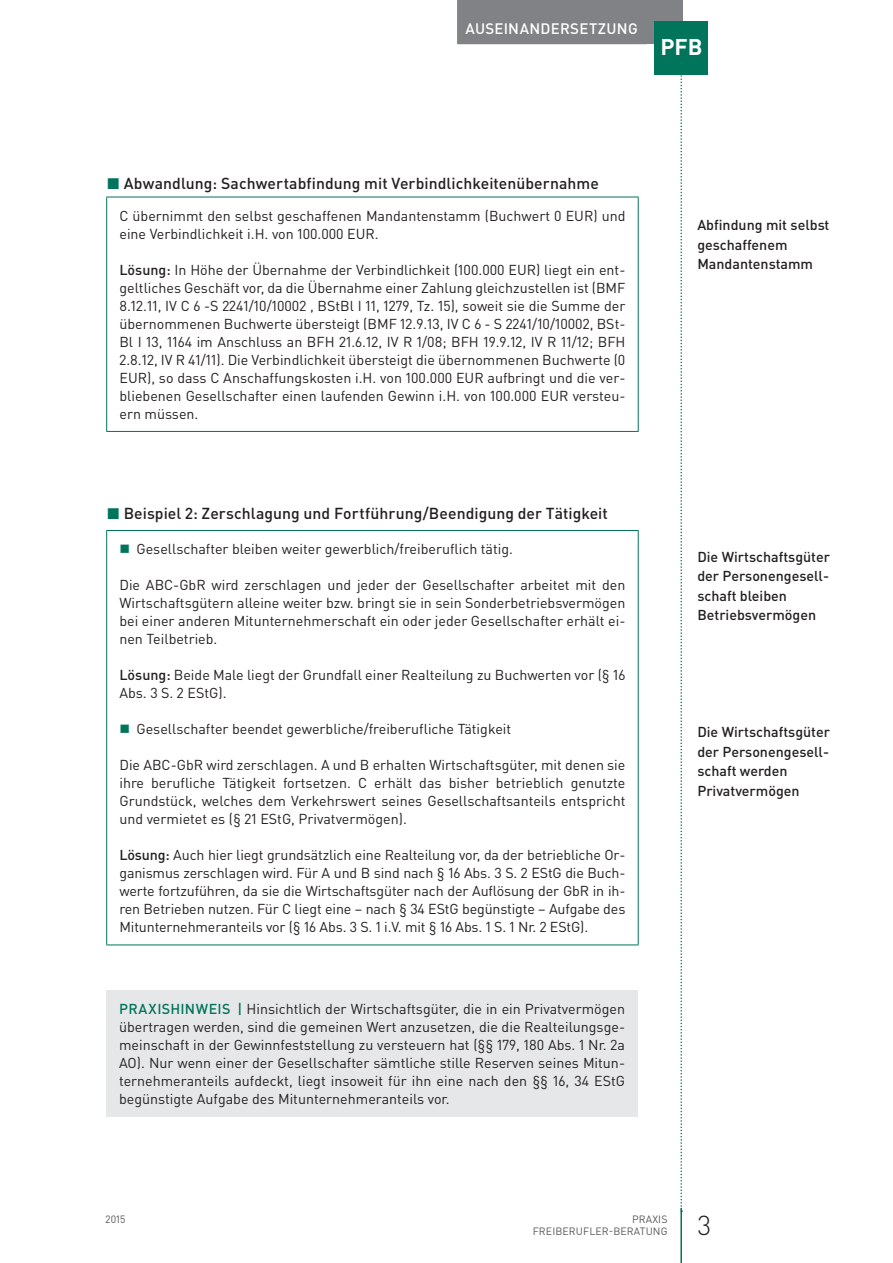
<style>
.page{position:relative;width:893px;height:1263px;background:#fff}
.page>*{position:absolute;margin:0;border:0;box-sizing:border-box;transform-origin:0 0}
.t1{font:300 27px "DIN Pro";color:#231f20}
.t2{font:700 22.5px "DIN Pro";color:#fff}
.t3{font:500 15.75px "DIN Pro";letter-spacing:.005em;color:#231f20}
.t4{font:500 15px "DIN Pro";letter-spacing:.015em;color:#fff}
.t5{font:14.25px/18px "DIN Pro";color:#231f20;text-align:justify}
.t6{font:500 14.25px/19.5px "DIN Pro";color:#231f20}
.t7{font:500 14.25px "DIN Pro";color:#01745c}
.t8{font:10.5px/12.8px "DIN Pro";letter-spacing:.01em;color:#57585a;text-align:right}
.s1{color:#01745c}
.s2{font-weight:500}
.s3{font-weight:500;color:#01745c}
</style>
<div class="page">
<svg style="left:680px;top:74px;width:2px;height:1134px"></svg>
<div style="left:638px;top:0;width:44px;height:44px;background:#808285"></div>
<hr style="left:680px;top:1208px;width:2px;height:55px;background:#01745c">
<div style="left:457px;top:0;width:189px;height:44px;background:#808285"></div>
<div style="left:655px;top:21px;width:53px;height:53px;background:#01745c"></div>
<hr style="left:106px;top:197px;width:533px;height:1px;background:#01745c">
<hr style="left:106px;top:197px;width:1px;height:234px;background:#01745c">
<hr style="left:638px;top:197px;width:1px;height:234px;background:#01745c">
<hr style="left:106px;top:431px;width:533px;height:1px;background:#01745c">
<hr style="left:106px;top:530px;width:533px;height:1px;background:#01745c">
<hr style="left:106px;top:531px;width:1px;height:413px;background:#01745c">
<hr style="left:638px;top:531px;width:1px;height:413px;background:#01745c">
<hr style="left:106px;top:944px;width:533px;height:1px;background:#01745c">
<div style="left:106px;top:990px;width:532px;height:127px;background:#e6e7e9"></div>
<p class="t4" style="left:466px;top:18px;width:48px">Auseinan</p>
<p class="t4" style="left:541px;top:18px;width:87px">dersetzung</p>
<h2 class="t2" style="left:660px;top:32px;width:44px">PFB</h2>
<p class="t3" style="left:107px;top:172px;width:494px"><span class="s1">◼</span> Abwandlung: Sachwertabfindung mit Verbindlichkeitenübernahme</p>
<p class="t5" style="left:119px;top:206px;width:456px">C übernimmt den selbst geschaffenen Mandantenstamm (Buchwert 0 EUR</p>
<p class="t5" style="left:593px;top:206px;width:34px">) und</p>
<p class="t5" style="left:119px;top:224px;width:238px">eine Verbindlichkeit i.H. von 100.000 EUR</p>
<p class="t5" style="left:375px;top:224px;width:5px">.</p>
<p class="t5" style="left:119px;top:260px;width:399px"><span class="s2">Lösung:</span> I n Höhe der Übernahme der Verbindlichkeit (100.000 EUR</p>
<p class="t5" style="left:119px;top:260px;width:508px;text-indent:417px">) liegt ein ent&shy;geltliches Geschäft vor, da die Übernahme einer Zahlung gleichzustellen ist (BM F 8.12.11, IV C 6 -S 2241/10/10002 , BStBl I 11, 1279, Tz. 15), soweit sie die Summe der übernommenen Buchwerte übersteigt (BM F 12.9.13, IV C 6 - S 2241/10/10002, BSt-Bl I 13, 1164 im Anschluss an B FH 21.6.12, IV R 1/08; B FH 19.9.12, IV R 11/12; B FH 2.8.12, IV R 41/11). Die Verbindlichkeit übersteigt die übernommenen Buchwerte (0<br>EUR</p>
<p class="t5" style="left:147px;top:368px;width:319px">), so dass C Anschaffungskosten i.H. von 100.000 EUR</p>
<p class="t5" style="left:119px;top:368px;width:507px;text-indent:368px">aufbringt und die ver&shy;bliebenen Gesellschafter einen laufenden Gewinn i.H. von 100.000 EUR</p>
<p class="t5" style="left:573px;top:386px;width:54px">versteu-</p>
<p class="t5" style="left:119px;top:404px;width:80px">ern müssen.</p>
<p class="t3" style="left:107px;top:503px;width:503px"><span class="s1">◼</span> Beispiel 2: Zerschlagung und Fortführung/Beendigung der Tätigkeit</p>
<p class="t5" style="left:136px;top:539px;width:378px">Gesellschafter bleiben weiter gewerblich/freiberuflich tätig.</p>
<p class="t5" style="left:119px;top:575px;width:508px">Die ABC-GbR wird zerschlagen und jeder der Gesellschafter arbeitet mit den Wirtschaftsgütern alleine weiter bzw. bringt sie in sein Sonderbetriebsvermögen bei einer anderen M itunternehmerschaft ein oder jeder Gesellschafter erhält ei&shy;nen Teilbetrieb.</p>
<p class="t5" style="left:119px;top:665px;width:507px"><span class="s2">Lösung:</span> Beide Male liegt der Grundfall einer Realteilung zu Buchwerten vor (§ 16<br>Abs. 3 S. 2 EStG).</p>
<p class="t5" style="left:136px;top:719px;width:376px">Gesellschafter beendet gewerbliche/freiberufliche Tätigkeit</p>
<p class="t5" style="left:119px;top:755px;width:508px">Die ABC-GbR wird zerschlagen. A und B erhalten Wirtschaftsgüter, mit denen sie ihre berufliche Tätigkeit fortsetzen. C erhält das bisher betrieblich genutzte Grundstück, welches dem Verkehrswert seines Gesellschaftsanteils entspricht und vermietet es (§ 21 EStG, Privatvermögen).</p>
<p class="t5" style="left:119px;top:845px;width:508px"><span class="s2">Lösung:</span> Auch hier liegt grundsätzlich eine Realteilung vor, da der betriebliche Or&shy;ganismus zerschlagen wird. Für A und B sind nach § 16 Abs. 3 S. 2 EStG die Buch&shy;werte fortzuführen, da sie die Wirtschaftsgüter nach der Auflösung der GbR in ih&shy;ren Betrieben nutzen. Für C liegt eine – nach § 34 EStG begünstigte – Aufgabe des M itunternehmeranteils vor (§ 16 Abs. 3 S. 1 i.V. mit § 16 Abs. 1 S. 1 N r. 2 EStG).</p>
<p class="t5" style="left:119px;top:999px;width:508px;text-align:left;text-indent:90px"><span class="s3">eis |</span> Hinsichtlich der Wirtschaftsgüter, die in ein Privatvermögen übertragen werden, sind die gemeinen Wert anzusetzen, die die Realteilungsge&shy;meinschaft in der Gewinnfeststellung zu versteuern hat (§§ 179, 180 Abs. 1 N r. 2a AO). N ur wenn einer der Gesellschafter sämtliche stille Reserven seines M itun&shy;ternehmeranteils aufdeckt, liegt insoweit für ihn eine nach den §§ 16, 34 EStG begünstigte Aufgabe des M itunternehmeranteils vor.</p>
<p class="t7" style="left:119px;top:999px;width:48px">Praxishinw</p>
<p class="t6" style="left:697px;top:215px;width:134px">Abfindung mit selbst geschaffenem<br>Mandantenstamm</p>
<p class="t6" style="left:697px;top:546px;width:134px">Die Wirtschaftsgüter der Personengesell&shy;schaft bleiben<br>Betriebsvermögen</p>
<p class="t6" style="left:697px;top:722px;width:134px">Die Wirtschaftsgüter der Personengesell&shy;schaft werden<br>Privatvermögen</p>
<p class="t8" style="left:106px;top:1212px;width:21px">2015</p>
<p class="t8" style="left:533px;top:1212px;width:136px">Praxis<br>Freiberufler-beratung</p>
<h1 class="t1" style="left:697px;top:1207px;width:15px">3</h1>
</div>
